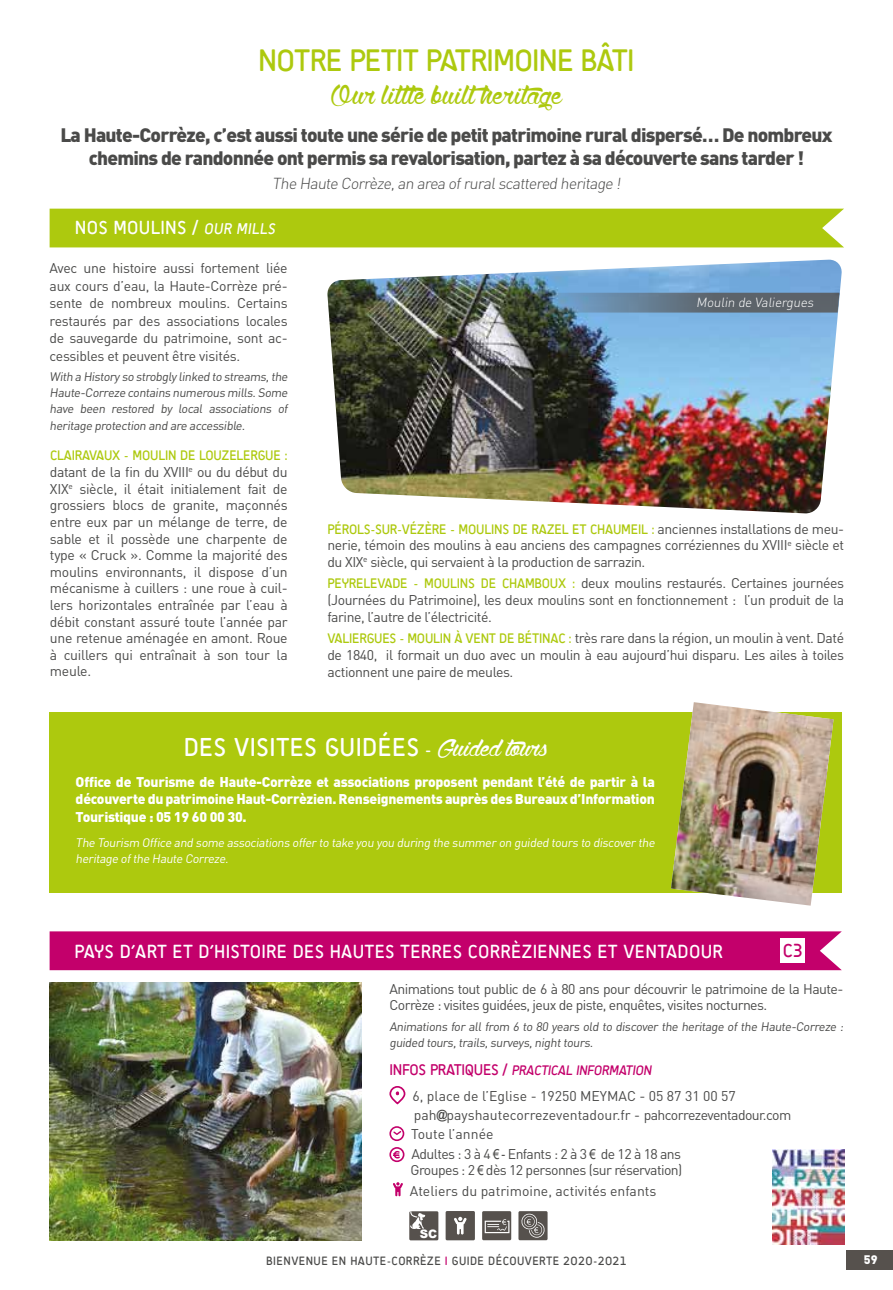
<style>
.page{position:relative;width:893px;height:1290px;background:#fff}
.page>*{position:absolute;margin:0;border:0;box-sizing:border-box;transform-origin:0 0}
.t1{font:300 45.5px "Wolfinthe City";letter-spacing:.01em;color:#adc90e}
.t2{font:31.5px "Sci Fly Sans";letter-spacing:-.025em;color:#adc90e}
.t3{font:26.25px "Sci Fly Sans";letter-spacing:.015em;color:#fff}
.t4{font:900 19.25px/23.1px "DIN";letter-spacing:-.04em;color:#4a4a49;text-align:center}
.t5{font:19.25px "Sci Fly Sans";letter-spacing:.015em;color:#fff}
.t6{font:19.25px "Sci Fly Sans";color:#c3006b}
.t7{font:300 15.75px "DIN";color:#4a4a49}
.t8{font:14px/16.6px "DIN";letter-spacing:-.03em;color:#4a4a49;text-align:justify}
.t9{font:900 14px/17.5px "DIN";letter-spacing:-.02em;color:#fff;text-align:justify}
.t10{font:14px/19.2px "DIN";color:#4a4a49}
.t11{font:14px "Sci Fly Sans";letter-spacing:-.015em;color:#adc90e}
.t12{font:14px "Sci Fly Sans";color:#c3006b}
.t13{font:300 13.12px "DIN";color:#fff}
.t14{font:12.25px/15.8px "DIN";color:#4a4a49;text-align:justify}
.t15{font:12.25px/15.8px "DIN";color:#fff}
.t16{font:12.25px "Sci Fly Sans";letter-spacing:.035em;color:#4a4a49}
.t17{font:900 12.25px "DIN";color:#fff}
.t18{font:900 11.72px "Arial";color:#fff}
.s1{font-size:15.75px}
.s2{font-family:"DIN";color:#4a4a49}
.s3{font-family:"Sci Fly Sans";color:#adc90e}
.s4{font-size:19.25px}
.s5{font-family:"Wolfinthe City";font-weight:300;font-size:40.25px}
.s6{font-family:"Arial";font-weight:900}
.s7{font-family:"Arial Narrow"}
.s8{color:#c3006b}
</style>
<div class="page">
<div style="left:846px;top:1250px;width:47px;height:20px;background:#56514d"></div>
<img style="left:327px;top:260px;width:515px;height:254px">
<svg style="left:446px;top:1211px;width:29px;height:29px"></svg>
<div style="left:50px;top:712px;width:792px;height:181px;background:#adc90e"></div>
<svg style="left:518px;top:293px;width:321px;height:20px;background:#5d707e"></svg>
<div style="left:50px;top:209px;width:794px;height:38px;background:#adc90e"></div>
<div style="left:50px;top:931px;width:792px;height:39px;background:#c3006b"></div>
<div style="left:780px;top:938px;width:25px;height:25px;background:#fff"></div>
<svg style="left:390px;top:1087px;width:15px;height:16px"></svg>
<div style="left:389px;top:1086px;width:16px;height:18px;border:2px solid #c3006b;border-radius:7px"></div>
<svg style="left:396px;top:1091px;width:3px;height:4px"></svg>
<svg style="left:389px;top:1126px;width:15px;height:15px"></svg>
<svg style="left:389px;top:1147px;width:15px;height:15px"></svg>
<svg style="left:393px;top:1182px;width:10px;height:14px"></svg>
<img style="left:50px;top:982px;width:311px;height:258px">
<svg style="left:482px;top:1211px;width:29px;height:29px"></svg>
<svg style="left:518px;top:1211px;width:30px;height:29px"></svg>
<svg style="left:409px;top:1211px;width:29px;height:29px"></svg>
<img style="left:772px;top:1149px;width:72px;height:96px">
<img style="left:671px;top:702px;width:162px;height:204px">
<h2 class="t2" style="left:258px;top:42px;width:378px">NOTRE PETIT PATRIMOINE BÂTI</h2>
<h1 class="t1" style="left:331px;top:62px;width:233px">Our little built heritage</h1>
<h3 class="t4" style="left:60px;top:123px;width:774px">La Haute-Corrèze, c’est aussi toute une série de petit patrimoine rural dispersé… De nombreux chemins de randonnée ont permis sa revalorisation, partez à sa découverte sans tarder !</h3>
<p class="t7" style="left:272px;top:174px;width:353px">The Haute Corrèze,an area ofruralscattered heritage !</p>
<h3 class="t5" style="left:75px;top:216px;width:204px">NOS MOULINS / <span class="s1">OUR MILLS</span></h3>
<p class="t8" style="left:50px;top:259px;width:240px;line-height:17.5px">Avec une histoire aussi fortement liée aux cours d’eau, la Haute-Corrèze pré&shy;sente de nombreux moulins. Certains restaurés par des associations locales de sauvegarde du patrimoine, sont ac&shy;cessibles et peuvent être visités.</p>
<p class="t14" style="left:50px;top:369px;width:242px">With a History so strobgly linked to streams,the Haute-Correze contains numerous mills.Some have been restored by local associations of</p>
<p class="t14" style="left:50px;top:418px;width:199px">heritage protection and are accessible.</p>
<p class="t11" style="left:50px;top:448px;width:239px">CLAIRAVAUX - MOULIN DE LOUZELERGUE :</p>
<p class="t8" style="left:50px;top:463px;width:239px">datant de la fin du XVIII<sup>e</sup> ou du début du XIX<sup>e</sup> siècle, il était initialement fait de grossiers blocs de granite, maçonnés entre eux par un mélange de terre, de sable et il possède une charpente de type « Cruck ». Comme la majorité des moulins environnants, il dispose d’un mécanisme à cuillers : une roue à cuil&shy;lers horizontales entraînée par l’eau à débit constant assuré toute l’année par une retenue aménagée en amont. Roue à cuillers qui entraînait à son tour la meule.</p>
<p class="t13" style="left:696px;top:294px;width:121px">Moulin de Valiergues</p>
<p class="t11" style="left:327px;top:521px;width:518px">PÉROLS-SUR-VÉZÈRE - MOULINS DE RAZEL ET CHAUMEIL : <span class="s2">anciennes installations de meu-</span></p>
<p class="t8" style="left:327px;top:536px;width:518px">nerie, témoin des moulins à eau anciens des campagnes corréziennes du XVIII<sup>e</sup> siècle et du XIX<sup>e</sup> siècle, qui servaient à la production de sarrazin.</p>
<p class="t8" style="left:327px;top:575px;width:518px"><span class="s3">PEYRELEVADE - MOULINS DE CHAMBOUX :</span> deux moulins restaurés. Certaines journées (Journées du Patrimoine), les deux moulins sont en fonctionnement : l’un produit de la farine, l’autre de l’électricité.</p>
<p class="t8" style="left:327px;top:630px;width:518px"><span class="s3">VALIERGUES - MOULIN À VENT DE BÉTINAC :</span> très rare dans la région, un moulin à vent. Daté de 1840, il formait un duo avec un moulin à eau aujourd’hui disparu. Les ailes à toiles actionnent une paire de meules.</p>
<h3 class="t3" style="left:184px;top:732px;width:365px">DES VISITES GUIDÉES <span class="s4">-</span> <span class="s5">Guided tours</span></h3>
<p class="t9" style="left:76px;top:772px;width:581px">Office de Tourisme de Haute-Corrèze et associations proposent pendant l’été de partir à la découverte du patrimoine Haut-Corrèzien. Renseignements auprès des Bureaux d’Information Touristique : 05 19 60 00 30.</p>
<p class="t15" style="left:76px;top:835px;width:583px">The Tourism Office and some associations offer to take you you during the summer on guided tours to discover the heritage ofthe Haute Correze.</p>
<h3 class="t5" style="left:75px;top:940px;width:650px">PAYS D’ART ET D’HISTOIRE DES HAUTES TERRES CORRÈZIENNES ET VENTADOUR</h3>
<h3 class="t6" style="left:783px;top:939px;width:22px">C3</h3>
<p class="t8" style="left:389px;top:980px;width:455px">Animations tout public de 6 à 80 ans pour découvrir le patrimoine de la Haute-<br>Corrèze : visites guidées, jeux de piste, enquêtes, visites nocturnes.</p>
<p class="t14" style="left:389px;top:1018px;width:457px">Animations for all from 6 to 80 years old to discover the heritage of the Haute-Correze : guided tours,trails,surveys,nighttours.</p>
<p class="t12" style="left:389px;top:1062px;width:266px"><span class="s1">I N F O S P RAT I Q U E S /</span> PRACTICAL INFORMATION</p>
<p class="t10" style="left:411px;top:1086px;width:382px">6, place de l’Eglise - 19250 MEYMAC - 05 87 31 00 57 pah<span class="s6">@</span>payshautecorrezeventadour.fr - pahcorrezeventadour.com Toute l’année<br>Adultes : 3 à 4 <span class="s7">€ -</span> Enfants : 2 à 3 <span class="s7">€</span> de 12 à 18 ans</p>
<p class="t8" style="left:410px;top:1159px;width:274px;line-height:20.8px">Groupes : 2 <span class="s7">€</span> dès 12 personnes (sur réservation)<br>Ateliers du patrimoine, activités enfants</p>
<p class="t18" style="left:420px;top:1225px;width:19px">SC</p>
<p class="t16" style="left:266px;top:1254px;width:362px">BIENVENUE EN HAUTE-CORRÈZE <span class="s8">I</span> GUIDE DÉCOUVERTE 2O2O-2O21</p>
<p class="t17" style="left:864px;top:1251px;width:15px">59</p>
</div>
